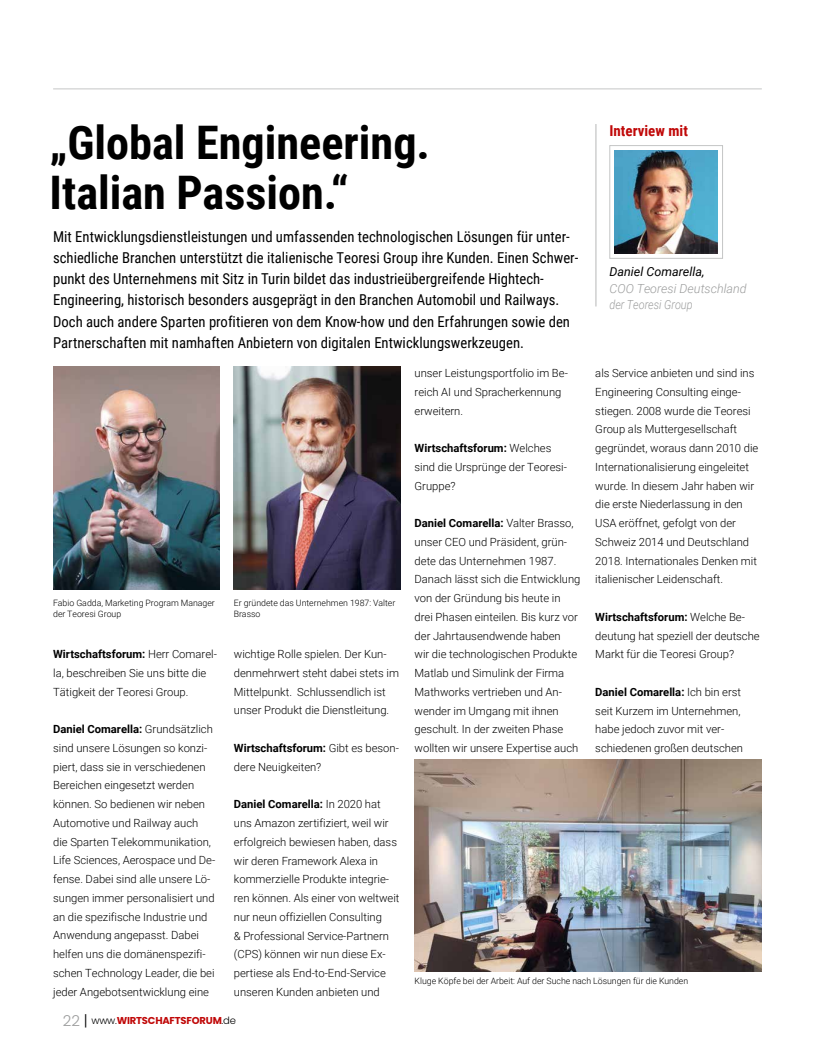
<style>
.page{position:relative;width:815px;height:1063px;background:#fff}
.page>*{position:absolute;margin:0;border:0;box-sizing:border-box;transform-origin:0 0}
.t1{font:700 46.25px/50px "Roboto Condensed";color:#000}
.t2{font:15px/21.2px "Roboto Condensed";color:#000}
.t3{font:700 15px "Roboto Condensed";color:#c00808}
.t4{font:italic 300 12.5px/16.2px "Roboto";color:#9c9d9d}
.t5{font:italic 12.5px "Roboto";color:#000}
.t6{font:300 11.25px/18.8px "Roboto";color:#000}
.t7{font:700 10px "Poppins";letter-spacing:-.02em;color:#c00808}
.t8{font:300 8.75px/11.2px "Roboto";color:#000}
.s1{font-weight:700}
.s2{font-weight:300;font-size:15px;color:#9c9d9d}
.s3{font-weight:300;font-size:15px;color:#000}
.s4{font-weight:300;color:#000}
</style>
<div class="page">
<hr style="left:53px;top:89px;width:709px;height:1px;background:#c5c6c6">
<img style="left:415px;top:759px;width:347px;height:213px">
<img style="left:53px;top:367px;width:167px;height:223px">
<img style="left:234px;top:367px;width:166px;height:223px">
<svg style="left:609px;top:145px;width:114px;height:114px"></svg>
<img style="left:615px;top:151px;width:103px;height:102px">
<hr style="left:595px;top:124px;width:2px;height:182px;background:#c5c6c6">
<h1 class="t1" style="left:50px;top:116px;width:382px">„Global Engineering.<br>Italian Passion.“</h1>
<p class="t2" style="left:53px;top:225px;width:527px">Mit Entwicklungsdienstleistungen und umfassenden technologischen Lösungen für unter&shy;schiedliche Branchen unterstützt die italienische Teoresi Group ihre Kunden. Einen Schwer&shy;punkt des Unternehmens mit Sitz in Turin bildet das industrieübergreifende Hightech-Engineering, historisch besonders ausgeprägt in den Branchen Automobil und Railways.<br>Doch auch andere Sparten profitieren von dem Know-how und den Erfahrungen sowie den Partnerschaften mit namhaften Anbietern von digitalen Entwicklungswerkzeugen.</p>
<h2 class="t3" style="left:609px;top:120px;width:80px">Interview mit</h2>
<p class="t5" style="left:609px;top:263px;width:97px">Daniel Comarella,</p>
<p class="t4" style="left:609px;top:280px;width:139px">COO Teoresi Deutschland der Teoresi Group</p>
<p class="t8" style="left:53px;top:597px;width:163px">Fabio Gadda, Marketing Program Manager der Teoresi Group</p>
<p class="t8" style="left:234px;top:597px;width:163px">Er gründete das Unternehmen 1987: Valter<br>Brasso</p>
<p class="t6" style="left:53px;top:644px;width:165px"><span class="s1">Wirtschaftsforum:</span> Herr Comarel&shy;la, beschreiben Sie uns bitte die<br>Tätigkeit der Teoresi Group.</p>
<p class="t6" style="left:53px;top:719px;width:164px"><span class="s1">Daniel Comarella:</span> Grundsätzlich sind unsere Lösungen so konzi&shy;piert, dass sie in verschiedenen<br>Bereichen eingesetzt werden können. So bedienen wir neben<br>Automotive und Railway auch die Sparten Telekommunikation,<br>Life Sciences, Aerospace und De&shy;fense. Dabei sind alle unsere Lö&shy;sungen immer personalisiert und an die spezifische Industrie und<br>Anwendung angepasst. Dabei helfen uns die domänenspezifi&shy;schen Technology Leader, die bei jeder Angebotsentwicklung eine</p>
<p class="t6" style="left:234px;top:644px;width:167px">wichtige Rolle spielen. Der Kun&shy;denmehrwert steht dabei stets im Mittelpunkt. Schlussendlich ist unser Produkt die Dienstleitung.</p>
<p class="t6" style="left:234px;top:738px;width:167px"><span class="s1">Wirtschaftsforum:</span> Gibt es beson&shy;dere Neuigkeiten?</p>
<p class="t6" style="left:234px;top:794px;width:167px"><span class="s1">Daniel Comarella:</span> In 2020 hat uns Amazon zertifiziert, weil wir erfolgreich bewiesen haben, dass wir deren Framework Alexa in kommerzielle Produkte integrie&shy;ren können. Als einer von weltweit nur neun offiziellen Consulting<br>&amp; Professional Service-Partnern (CPS) können wir nun diese Ex&shy;pertiese als End-to-End-Service unseren Kunden anbieten und</p>
<p class="t7" style="left:63px;top:1015px;width:175px"><span class="s2">22</span> <span class="s3">|</span> <span class="s4">www.</span>WIRTSCHAFTSFORUM<span class="s4">.de</span></p>
<p class="t6" style="left:415px;top:363px;width:155px">unser Leistungsportfolio im Be&shy;reich AI und Spracherkennung erweitern.</p>
<p class="t6" style="left:415px;top:438px;width:154px"><span class="s1">Wirtschaftsforum:</span> Welches sind die Ursprünge der Teoresi-<br>Gruppe?</p>
<p class="t6" style="left:415px;top:513px;width:167px"><span class="s1">Daniel Comarella:</span> Valter Brasso, unser CEO und Präsident, grün&shy;dete das Unternehmen 1987.<br>Danach lässt sich die Entwicklung von der Gründung bis heute in drei Phasen einteilen. Bis kurz vor der Jahrtausendwende haben<br>wir die technologischen Produkte<br>Matlab und Simulink der Firma<br>Mathworks vertrieben und An&shy;wender im Umgang mit ihnen geschult. In der zweiten Phase wollten wir unsere Expertise auch</p>
<p class="t6" style="left:595px;top:363px;width:165px">als Service anbieten und sind ins<br>Engineering Consulting einge&shy;stiegen. 2008 wurde die Teoresi<br>Group als Muttergesellschaft gegründet, woraus dann 2010 die<br>Internationalisierung eingeleitet wurde. In diesem Jahr haben wir die erste Niederlassung in den<br>USA eröffnet, gefolgt von der<br>Schweiz 2014 und Deutschland<br>2018. Internationales Denken mit italienischer Leidenschaft.</p>
<p class="t6" style="left:595px;top:607px;width:166px"><span class="s1">Wirtschaftsforum:</span> Welche Be&shy;deutung hat speziell der deutsche<br>Markt für die Teoresi Group?</p>
<p class="t6" style="left:595px;top:682px;width:149px"><span class="s1">Daniel Comarella:</span> Ich bin erst seit Kurzem im Unternehmen, habe jedoch zuvor mit ver&shy;schiedenen großen deutschen</p>
<p class="t8" style="left:415px;top:975px;width:275px">Kluge Köpfe bei der Arbeit: Auf der Suche nach Lösungen für die Kunden</p>
</div>
